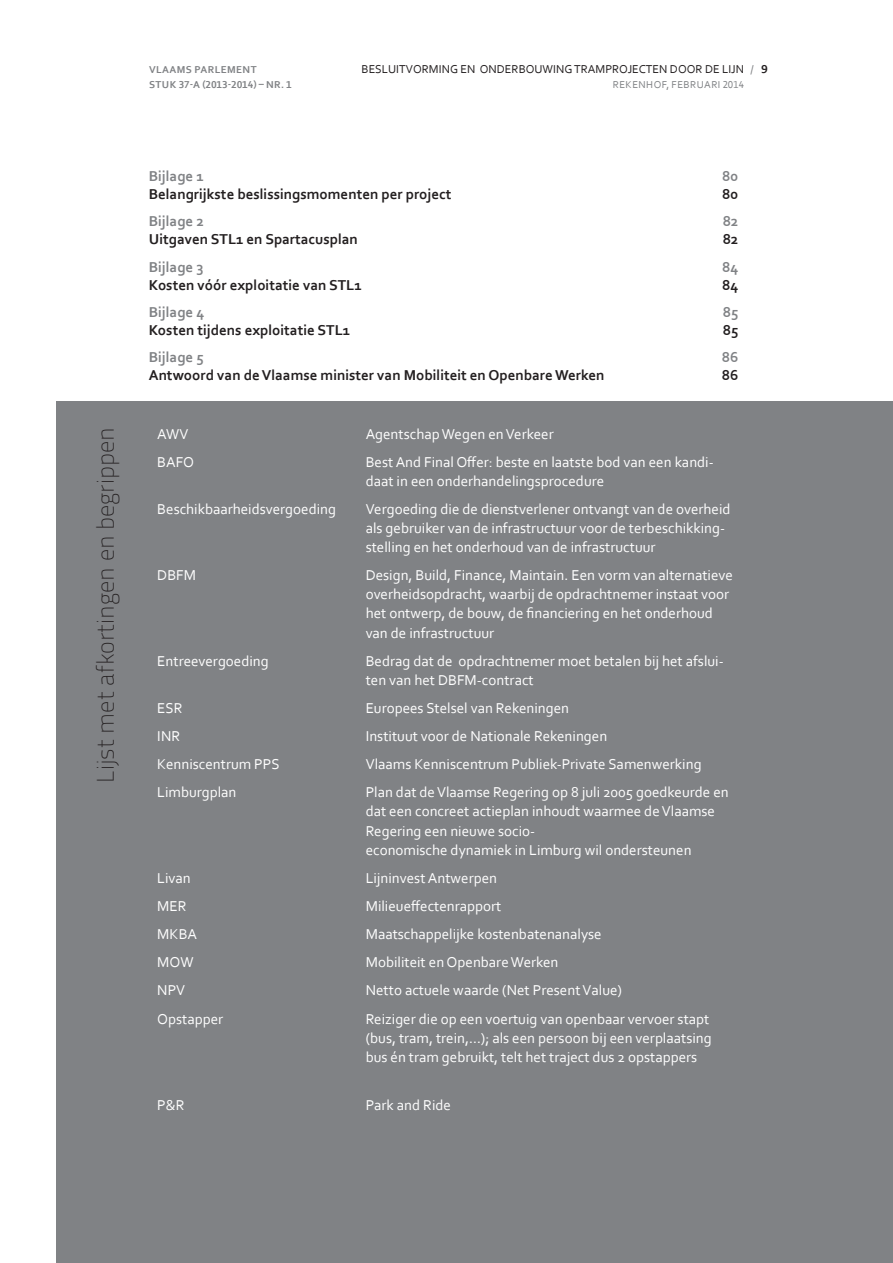
<style>
.page{position:relative;width:893px;height:1263px;background:#fff}
.page>*{position:absolute;margin:0;border:0;box-sizing:border-box;transform-origin:0 0}
.t1{font:24px "Titillium Text 25 L 1 wt";color:#231f20}
.t2{font:15px/19px "Corbel";color:#fff}
.t3{font:700 15px "Corbel";color:#231f20}
.t4{font:700 15px "Corbel";color:#808285}
.t5{font:12px "Corbel";color:#231f20}
.t6{font:12px "Corbel";color:#808285}
.t7{font:700 10.5px/14.5px "Corbel";letter-spacing:.04em;color:#808285}
.t8{font:10.5px "Corbel";letter-spacing:.04em;color:#808285}
.s1{font-weight:700;color:#231f20}
</style>
<div class="page">
<div style="left:57px;top:401px;width:836px;height:862px;background:#808285"></div>
<p class="t7" style="left:149px;top:62px;width:144px;text-indent:72px">ement<br>Stuk 37-A (2013-2014) – Nr . 1</p>
<p class="t6" style="left:750px;top:62px;width:19px">/ <span class="s1">9</span></p>
<p class="t5" style="left:362px;top:62px;width:384px">BESLUITVORMING EN ONDERBOUWING TRAMPROJECTEN DOOR DE LIJN</p>
<p class="t8" style="left:613px;top:78px;width:14px">Reken</p>
<p class="t8" style="left:646px;top:78px;width:99px">hof, FEBRUARI 2014</p>
<p class="t7" style="left:149px;top:62px;width:15px">Vlaa</p>
<p class="t7" style="left:177px;top:62px;width:32px">ms Parl</p>
<h1 class="t1" style="left:88px;top:783px;width:358px;rotate:-90deg">Lijst met afkortingen en begrippen</h1>
<p class="t4" style="left:149px;top:167px;width:56px">Bijlage 1</p>
<p class="t4" style="left:722px;top:167px;width:18px">80</p>
<p class="t3" style="left:149px;top:185px;width:304px">Belangrijkste beslissingsmomenten per project</p>
<p class="t3" style="left:722px;top:185px;width:18px">80</p>
<p class="t4" style="left:149px;top:212px;width:57px">Bijlage 2</p>
<p class="t4" style="left:723px;top:212px;width:17px">82</p>
<p class="t3" style="left:149px;top:230px;width:211px">Uitgaven STL1 en Spartacusplan</p>
<p class="t3" style="left:723px;top:230px;width:17px">82</p>
<p class="t4" style="left:149px;top:257px;width:56px">Bijlage 3</p>
<p class="t4" style="left:722px;top:257px;width:18px">84</p>
<p class="t3" style="left:149px;top:275px;width:214px">Kosten vóór exploitatie van STL1</p>
<p class="t3" style="left:722px;top:275px;width:18px">84</p>
<p class="t4" style="left:149px;top:303px;width:57px">Bijlage 4</p>
<p class="t4" style="left:723px;top:303px;width:17px">85</p>
<p class="t3" style="left:149px;top:321px;width:203px">Kosten tijdens exploitatie STL1</p>
<p class="t3" style="left:723px;top:321px;width:17px">85</p>
<p class="t4" style="left:149px;top:348px;width:56px">Bijlage 5</p>
<p class="t4" style="left:722px;top:348px;width:18px">86</p>
<p class="t3" style="left:149px;top:366px;width:457px">Antwoord van de Vlaamse minister van Mobiliteit en Openbare Werken</p>
<p class="t3" style="left:722px;top:366px;width:18px">86</p>
<p class="t2" style="left:157px;top:424px;width:33px">AWV</p>
<p class="t2" style="left:366px;top:424px;width:190px">Agentschap Wegen en Verkeer</p>
<p class="t2" style="left:157px;top:452px;width:38px">BAFO</p>
<p class="t2" style="left:366px;top:452px;width:350px">Best And Final Offer: beste en laatste bod van een kandi&shy;daat in een onderhandelingsprocedure</p>
<p class="t2" style="left:157px;top:499px;width:180px">Beschikbaarheidsvergoeding</p>
<p class="t2" style="left:366px;top:499px;width:366px">Vergoeding die de dienstverlener ontvangt van de overheid als gebruiker van de infrastructuur voor de terbeschikking&shy;stelling en het onderhoud van de infrastructuur</p>
<p class="t2" style="left:157px;top:565px;width:40px">DBFM</p>
<p class="t2" style="left:366px;top:565px;width:369px">Design, Build, Finance, Maintain. Een vorm van alternatieve overheidsopdracht, waarbij de opdrachtnemer instaat voor het ontwerp, de bouw, de financiering en het onderhoud van de infrastructuur</p>
<p class="t2" style="left:157px;top:651px;width:113px">Entreevergoeding</p>
<p class="t2" style="left:366px;top:651px;width:359px">Bedrag dat de opdrachtnemer moet betalen bij het afslui&shy;ten van het DBFM-contract</p>
<p class="t2" style="left:157px;top:698px;width:27px">ESR</p>
<p class="t2" style="left:366px;top:698px;width:205px">Europees Stelsel van Rekeningen</p>
<p class="t2" style="left:157px;top:726px;width:25px">INR</p>
<p class="t2" style="left:366px;top:726px;width:243px">Instituut voor de Nationale Rekeningen</p>
<p class="t2" style="left:157px;top:754px;width:124px">Kenniscentrum PPS</p>
<p class="t2" style="left:366px;top:754px;width:337px">Vlaams Kenniscentrum Publiek-Private Samenwerking</p>
<p class="t2" style="left:157px;top:782px;width:81px">Limburgplan</p>
<p class="t2" style="left:366px;top:782px;width:365px">Plan dat de Vlaamse Regering op 8 juli 2005 goedkeurde en dat een concreet actieplan inhoudt waarmee de Vlaamse Regering een nieuwe socio-<br>economische dynamiek in Limburg wil ondersteunen</p>
<p class="t2" style="left:157px;top:868px;width:35px">Livan</p>
<p class="t2" style="left:366px;top:868px;width:133px">Lijninvest Antwerpen</p>
<p class="t2" style="left:157px;top:896px;width:31px">MER</p>
<p class="t2" style="left:366px;top:896px;width:137px">Milieueffectenrapport</p>
<p class="t2" style="left:157px;top:924px;width:41px">MKBA</p>
<p class="t2" style="left:366px;top:924px;width:238px">Maatschappelijke kostenbatenanalyse</p>
<p class="t2" style="left:157px;top:952px;width:38px">MOW</p>
<p class="t2" style="left:366px;top:952px;width:194px">Mobiliteit en Openbare Werken</p>
<p class="t2" style="left:157px;top:980px;width:30px">NPV</p>
<p class="t2" style="left:366px;top:980px;width:258px">Netto actuele waarde (Net Present Value)</p>
<p class="t2" style="left:157px;top:1009px;width:67px">Opstapper</p>
<p class="t2" style="left:366px;top:1009px;width:348px">Reiziger die op een voertuig van openbaar vervoer stapt (bus, tram, trein,…); als een persoon bij een verplaatsing bus én tram gebruikt, telt het traject dus 2 opstappers</p>
<p class="t2" style="left:157px;top:1095px;width:29px">P&amp;R</p>
<p class="t2" style="left:366px;top:1095px;width:87px">Park and Ride</p>
</div>
